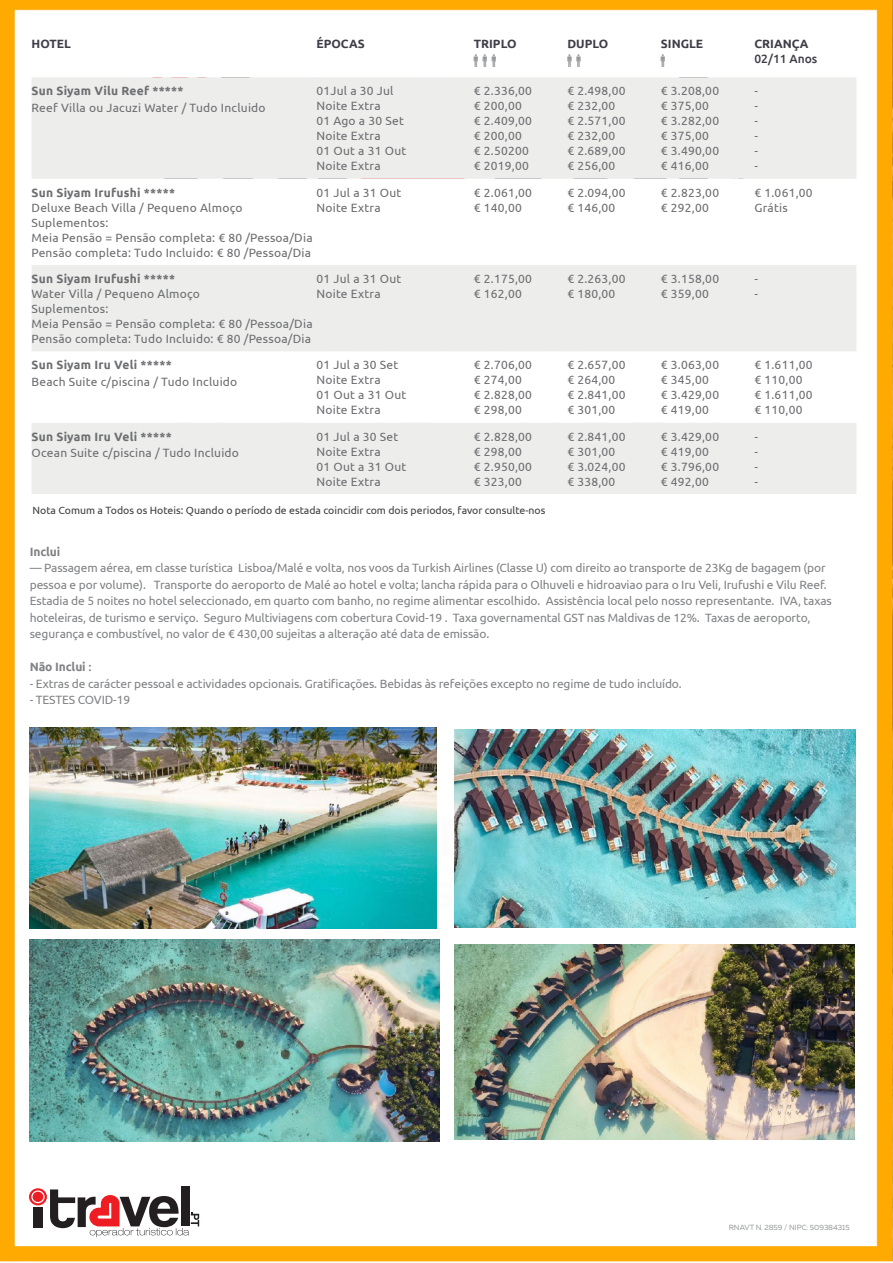
<style>
.page{position:relative;width:893px;height:1263px;background:#fff}
.page>*{position:absolute;margin:0;border:0;box-sizing:border-box;transform-origin:0 0}
.t1{font:12px "Ubuntu";letter-spacing:.02em;color:#6c6d70}
.t2{font:12px/16.5px "Ubuntu";letter-spacing:-.01em;color:#808285}
.t3{font:700 12px "Ubuntu";letter-spacing:.02em;color:#6c6d70}
.t4{font:700 12px "Ubuntu";color:#3f3e48}
.t5{font:700 12px "Ubuntu";letter-spacing:-.01em;color:#808285}
.t6{font:500 12px "Ubuntu";color:#3f3e48}
.Texto_Tabelas{font:10.5px "Ubuntu";color:#3e3e3f}
.t7{font:7.5px "Muller Regular 3";letter-spacing:-.01em;color:#939598}
.s1{font-weight:500}
</style>
<div class="page">
<img style="left:0;top:0;width:893px;height:1261px">
<div style="left:181px;top:1186px;width:8px;height:40px;background:#231f20"></div>
<svg style="left:29px;top:1188px;width:170px;height:49px"></svg>
<svg style="left:32px;top:38px;width:824px;height:39px"></svg>
<svg style="left:32px;top:77px;width:824px;height:417px;fill:#ededec"></svg>
<img style="left:30px;top:727px;width:407px;height:201px">
<img style="left:455px;top:729px;width:401px;height:198px">
<img style="left:30px;top:940px;width:409px;height:201px">
<img style="left:455px;top:944px;width:400px;height:196px">
<svg style="left:474px;top:54px;width:22px;height:13px"></svg>
<svg style="left:567px;top:54px;width:14px;height:13px"></svg>
<svg style="left:661px;top:54px;width:4px;height:13px"></svg>
<p class="t4" style="left:32px;top:36px;width:41px">HOTEL</p>
<p class="t4" style="left:316px;top:36px;width:50px">ÉPOCAS</p>
<p class="t4" style="left:474px;top:36px;width:44px">TRIPLO</p>
<p class="t4" style="left:567px;top:36px;width:43px">DUPLO</p>
<p class="t4" style="left:661px;top:36px;width:44px">SINGLE</p>
<p class="t4" style="left:754px;top:36px;width:56px">CRIANÇA</p>
<p class="t6" style="left:754px;top:51px;width:64px">02/11 Anos</p>
<p class="t3" style="left:32px;top:84px;width:153px">Sun Siyam Vilu Reef *****</p>
<p class="t1" style="left:32px;top:100px;width:236px">Reef Villa ou Jacuzi Water / Tudo Incluido</p>
<p class="t1" style="left:316px;top:84px;width:79px">01Jul a 30 Jul</p>
<p class="t1" style="left:316px;top:99px;width:66px">Noite Extra</p>
<p class="t1" style="left:316px;top:114px;width:89px">01 Ago a 30 Set</p>
<p class="t1" style="left:316px;top:129px;width:66px">Noite Extra</p>
<p class="t1" style="left:316px;top:144px;width:91px">01 Out a 31 Out</p>
<p class="t1" style="left:316px;top:159px;width:66px">Noite Extra</p>
<p class="t1" style="left:474px;top:84px;width:60px">€ 2.336,00</p>
<p class="t1" style="left:474px;top:99px;width:50px">€ 200,00</p>
<p class="t1" style="left:474px;top:114px;width:60px">€ 2.409,00</p>
<p class="t1" style="left:474px;top:129px;width:50px">€ 200,00</p>
<p class="t1" style="left:474px;top:144px;width:57px">€ 2.50200</p>
<p class="t1" style="left:474px;top:159px;width:57px">€ 2019,00</p>
<p class="t1" style="left:567px;top:84px;width:60px">€ 2.498,00</p>
<p class="t1" style="left:567px;top:99px;width:50px">€ 232,00</p>
<p class="t1" style="left:567px;top:114px;width:60px">€ 2.571,00</p>
<p class="t1" style="left:567px;top:129px;width:50px">€ 232,00</p>
<p class="t1" style="left:567px;top:144px;width:60px">€ 2.689,00</p>
<p class="t1" style="left:567px;top:159px;width:50px">€ 256,00</p>
<p class="t1" style="left:661px;top:84px;width:60px">€ 3.208,00</p>
<p class="t1" style="left:661px;top:99px;width:50px">€ 375,00</p>
<p class="t1" style="left:661px;top:114px;width:60px">€ 3.282,00</p>
<p class="t1" style="left:661px;top:129px;width:50px">€ 375,00</p>
<p class="t1" style="left:661px;top:144px;width:60px">€ 3.490,00</p>
<p class="t1" style="left:661px;top:159px;width:50px">€ 416,00</p>
<p class="t1" style="left:754px;top:84px;width:5px">-</p>
<p class="t1" style="left:754px;top:99px;width:5px">-</p>
<p class="t1" style="left:754px;top:114px;width:5px">-</p>
<p class="t1" style="left:754px;top:129px;width:5px">-</p>
<p class="t1" style="left:754px;top:144px;width:5px">-</p>
<p class="t1" style="left:754px;top:159px;width:5px">-</p>
<p class="t3" style="left:32px;top:185px;width:145px">Sun Siyam Irufushi *****</p>
<p class="t1" style="left:32px;top:200px;width:212px">Deluxe Beach Villa / Pequeno Almoço</p>
<p class="t1" style="left:32px;top:215px;width:78px">Suplementos:</p>
<p class="t1" style="left:32px;top:230px;width:283px">Meia Pensão = Pensão completa: € 80 /Pessoa/Dia</p>
<p class="t1" style="left:32px;top:245px;width:281px">Pensão completa: Tudo Incluido: € 80 /Pessoa/Dia</p>
<p class="t1" style="left:316px;top:185px;width:86px">01 Jul a 31 Out</p>
<p class="t1" style="left:316px;top:200px;width:66px">Noite Extra</p>
<p class="t3" style="left:32px;top:271px;width:145px">Sun Siyam Irufushi *****</p>
<p class="t1" style="left:32px;top:286px;width:170px">Water Villa / Pequeno Almoço</p>
<p class="t1" style="left:32px;top:301px;width:78px">Suplementos:</p>
<p class="t1" style="left:32px;top:316px;width:283px">Meia Pensão = Pensão completa: € 80 /Pessoa/Dia</p>
<p class="t1" style="left:32px;top:331px;width:281px">Pensão completa: Tudo Incluido: € 80 /Pessoa/Dia</p>
<p class="t1" style="left:316px;top:271px;width:86px">01 Jul a 31 Out</p>
<p class="t1" style="left:316px;top:286px;width:66px">Noite Extra</p>
<p class="t3" style="left:32px;top:358px;width:142px">Sun Siyam Iru Veli *****</p>
<p class="t1" style="left:32px;top:374px;width:207px">Beach Suite c/piscina / Tudo Incluido</p>
<p class="t3" style="left:32px;top:429px;width:142px">Sun Siyam Iru Veli *****</p>
<p class="t1" style="left:32px;top:445px;width:209px">Ocean Suite c/piscina / Tudo Incluido</p>
<p class="t1" style="left:316px;top:358px;width:83px">01 Jul a 30 Set</p>
<p class="t1" style="left:316px;top:373px;width:66px">Noite Extra</p>
<p class="t1" style="left:316px;top:388px;width:91px">01 Out a 31 Out</p>
<p class="t1" style="left:316px;top:403px;width:66px">Noite Extra</p>
<p class="t1" style="left:316px;top:429px;width:83px">01 Jul a 30 Set</p>
<p class="t1" style="left:316px;top:444px;width:66px">Noite Extra</p>
<p class="t1" style="left:316px;top:459px;width:91px">01 Out a 31 Out</p>
<p class="t1" style="left:316px;top:474px;width:66px">Noite Extra</p>
<p class="t1" style="left:474px;top:185px;width:60px">€ 2.061,00</p>
<p class="t1" style="left:474px;top:200px;width:50px">€ 140,00</p>
<p class="t1" style="left:474px;top:271px;width:60px">€ 2.175,00</p>
<p class="t1" style="left:474px;top:286px;width:50px">€ 162,00</p>
<p class="t1" style="left:474px;top:358px;width:60px">€ 2.706,00</p>
<p class="t1" style="left:474px;top:373px;width:50px">€ 274,00</p>
<p class="t1" style="left:474px;top:388px;width:60px">€ 2.828,00</p>
<p class="t1" style="left:474px;top:403px;width:50px">€ 298,00</p>
<p class="t1" style="left:474px;top:429px;width:60px">€ 2.828,00</p>
<p class="t1" style="left:474px;top:444px;width:50px">€ 298,00</p>
<p class="t1" style="left:474px;top:459px;width:60px">€ 2.950,00</p>
<p class="t1" style="left:474px;top:474px;width:50px">€ 323,00</p>
<p class="t1" style="left:567px;top:185px;width:60px">€ 2.094,00</p>
<p class="t1" style="left:567px;top:200px;width:50px">€ 146,00</p>
<p class="t1" style="left:567px;top:271px;width:60px">€ 2.263,00</p>
<p class="t1" style="left:567px;top:286px;width:50px">€ 180,00</p>
<p class="t1" style="left:567px;top:358px;width:60px">€ 2.657,00</p>
<p class="t1" style="left:567px;top:373px;width:50px">€ 264,00</p>
<p class="t1" style="left:567px;top:388px;width:60px">€ 2.841,00</p>
<p class="t1" style="left:567px;top:403px;width:50px">€ 301,00</p>
<p class="t1" style="left:567px;top:429px;width:60px">€ 2.841,00</p>
<p class="t1" style="left:567px;top:444px;width:50px">€ 301,00</p>
<p class="t1" style="left:567px;top:459px;width:60px">€ 3.024,00</p>
<p class="t1" style="left:567px;top:474px;width:50px">€ 338,00</p>
<p class="t1" style="left:661px;top:185px;width:60px">€ 2.823,00</p>
<p class="t1" style="left:661px;top:200px;width:50px">€ 292,00</p>
<p class="t1" style="left:661px;top:271px;width:60px">€ 3.158,00</p>
<p class="t1" style="left:661px;top:286px;width:50px">€ 359,00</p>
<p class="t1" style="left:661px;top:358px;width:60px">€ 3.063,00</p>
<p class="t1" style="left:661px;top:373px;width:50px">€ 345,00</p>
<p class="t1" style="left:661px;top:388px;width:60px">€ 3.429,00</p>
<p class="t1" style="left:661px;top:403px;width:50px">€ 419,00</p>
<p class="t1" style="left:661px;top:429px;width:60px">€ 3.429,00</p>
<p class="t1" style="left:661px;top:444px;width:50px">€ 419,00</p>
<p class="t1" style="left:661px;top:459px;width:60px">€ 3.796,00</p>
<p class="t1" style="left:661px;top:474px;width:50px">€ 492,00</p>
<p class="t1" style="left:754px;top:185px;width:60px">€ 1.061,00</p>
<p class="t1" style="left:754px;top:200px;width:35px">Grátis</p>
<p class="t1" style="left:754px;top:271px;width:5px">-</p>
<p class="t1" style="left:754px;top:286px;width:5px">-</p>
<p class="t1" style="left:754px;top:358px;width:60px">€ 1.611,00</p>
<p class="t1" style="left:754px;top:373px;width:50px">€ 110,00</p>
<p class="t1" style="left:754px;top:388px;width:60px">€ 1.611,00</p>
<p class="t1" style="left:754px;top:403px;width:50px">€ 110,00</p>
<p class="t1" style="left:754px;top:429px;width:5px">-</p>
<p class="t1" style="left:754px;top:444px;width:5px">-</p>
<p class="t1" style="left:754px;top:459px;width:5px">-</p>
<p class="t1" style="left:754px;top:474px;width:5px">-</p>
<p class="Texto_Tabelas" style="left:33px;top:504px;width:514px">Nota Comum a Todos os Hoteis: Quando o período de estada coincidir com dois periodos, favor consulte-nos</p>
<p class="t5" style="left:30px;top:544px;width:32px">Inclui</p>
<p class="t2" style="left:30px;top:559px;width:804px">— Passagem aérea, em classe turística Lisboa/Malé e volta, nos voos da Turkish Airlines (Classe U) com direito ao transporte de 23Kg de bagagem (por pessoa e por volume). Transporte do aeroporto de Malé ao hotel e volta; lancha rápida para o Olhuveli e hidroaviao para o Iru Veli, Irufushi e Vilu Reef.<br>Estadia de 5 noites no hotel seleccionado, em quarto com banho, no regime alimentar escolhido. Assistência local pelo nosso representante. IVA, taxas hoteleiras, de turismo e serviço. Seguro Multiviagens com cobertura Covid-19 . Taxa governamental GST nas Maldivas de 12%. Taxas de aeroporto, segurança e combustível, no valor de € 430,00 sujeitas a alteração até data de emissão.</p>
<p class="t5" style="left:30px;top:660px;width:63px">Não Inclui <span class="s1">:</span></p>
<p class="t2" style="left:30px;top:675px;width:654px">- Extras de carácter pessoal e actividades opcionais. Gratificações. Bebidas às refeições excepto no regime de tudo incluído.</p>
<p class="t2" style="left:30px;top:691px;width:102px">- TESTES COVID-19</p>
<p class="t7" style="left:729px;top:1223px;width:122px">RNAVT N. 2859 / NIPC: 509384315</p>
</div>
